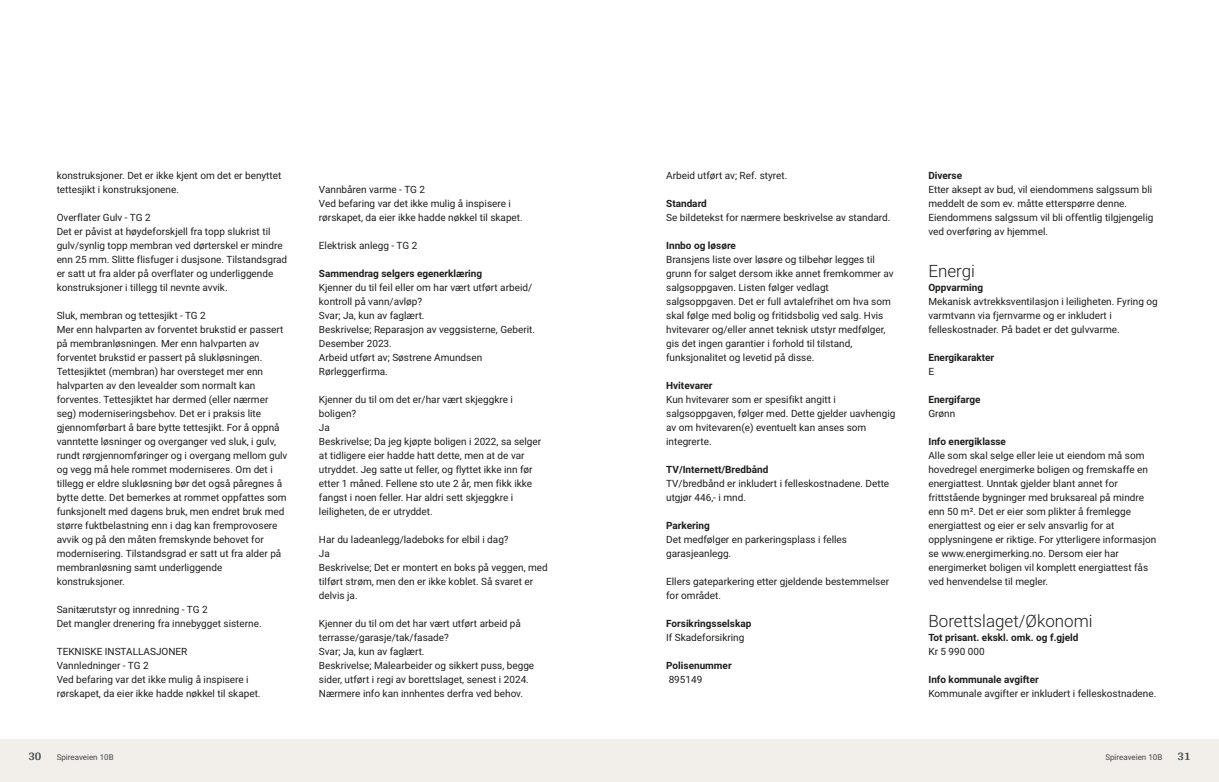
<style>
.page{position:relative;width:1219px;height:782px;background:#fff}
.page>*{position:absolute;margin:0;border:0;box-sizing:border-box;transform-origin:0 0}
.t1{font:300 17px "Roboto Vitec";color:#1d1d1b}
.t2{font:700 12px "Arya";color:#414749}
.t3{font:10px/14px "Roboto Vitec";color:#1d1d1b}
.t4{font:700 10px "Roboto Vitec";color:#1d1d1b}
.t5{font:8px "Roboto Vitec";color:#414749}
</style>
<div class="page">
<div style="left:0;top:739px;width:612px;height:42px;background:#f2eeea"></div>
<div style="left:607px;top:739px;width:612px;height:42px;background:#f2eeea"></div>
<p class="t3" style="left:57px;top:167px;width:226px">konstruksjoner. Det er ikke kjent om det er benyttet tettesjikt i konstruksjonene.</p>
<p class="t3" style="left:57px;top:209px;width:232px">Overflater Gulv ‑ TG 2<br>Det er påvist at høydeforskjell fra topp slukrist til gulv/ synlig topp membran ved dørterskel er mindre enn 25 mm. Slitte flisfuger i dusjsone. Tilstandsgrad er satt ut fra alder på overflater og underliggende konstruksjoner i tillegg til nevnte avvik.</p>
<p class="t3" style="left:57px;top:307px;width:232px">Sluk, membran og tettesjikt ‑ TG 2<br>Mer enn halvparten av forventet brukstid er passert på membranløsningen. Mer enn halvparten av forventet brukstid er passert på slukløsningen.<br>Tettesjiktet (membran) har oversteget mer enn halvparten av den levealder som normalt kan forventes. Tettesjiktet har dermed (eller nærmer seg) moderniseringsbehov. Det er i praksis lite gjennomførbart å bare bytte tettesjikt. For å oppnå vanntette løsninger og overganger ved sluk, i gulv, rundt rørgjennomføringer og i overgang mellom gulv og vegg må hele rommet moderniseres. Om det i tillegg er eldre slukløsning bør det også påregnes å bytte dette. Det bemerkes at rommet oppfattes som funksjonelt med dagens bruk, men endret bruk med større fuktbelastning enn i dag kan fremprovosere avvik og på den måten fremskynde behovet for modernisering. Tilstandsgrad er satt ut fra alder på membranløsning samt underliggende konstruksjoner.</p>
<p class="t3" style="left:57px;top:601px;width:206px">Sanitærutstyr og innredning ‑ TG 2<br>Det mangler drenering fra innebygget sisterne.</p>
<p class="t3" style="left:57px;top:643px;width:205px">TEKNISKE INSTALLASJONER<br>Vannledninger ‑ TG 2<br>Ved befaring var det ikke mulig å inspisere i rørskapet, da eier ikke hadde nøkkel til skapet.</p>
<p class="t2" style="left:28px;top:749px;width:15px">30</p>
<p class="t5" style="left:57px;top:751px;width:58px">Spireaveien 10B</p>
<p class="t3" style="left:319px;top:181px;width:205px">Vannbåren varme ‑ TG 2<br>Ved befaring var det ikke mulig å inspisere i rørskapet, da eier ikke hadde nøkkel til skapet.</p>
<p class="t3" style="left:319px;top:237px;width:100px">Elektrisk anlegg ‑ TG 2</p>
<p class="t4" style="left:319px;top:266px;width:165px">Sammendrag selgers egenerklæring</p>
<p class="t3" style="left:319px;top:279px;width:218px">Kjenner du til feil eller om har vært utført arbeid/ kontroll på vann/ avløp?<br>Svar; Ja, kun av faglært.<br>Beskrivelse; Reparasjon av veggsisterne, Geberit.<br>Desember 2023.<br>Arbeid utført av; Søstrene Amundsen<br>Rørleggerfirma.</p>
<p class="t3" style="left:319px;top:391px;width:224px">Kjenner du til om det er/ har vært skjeggkre i boligen?<br>Ja<br>Beskrivelse; Da jeg kjøpte boligen i 2022, sa selger at tidligere eier hadde hatt dette, men at de var utryddet. Jeg satte ut feller, og flyttet ikke inn før etter 1 måned. Fellene sto ute 2 år, men fikk ikke fangst i noen feller. Har aldri sett skjeggkre i leiligheten, de er utryddet.</p>
<p class="t3" style="left:319px;top:531px;width:230px">Har du ladeanlegg/ ladeboks for elbil i dag?<br>Ja<br>Beskrivelse; Det er montert en boks på veggen, med tilført strøm, men den er ikke koblet. Så svaret er delvis ja.</p>
<p class="t3" style="left:319px;top:615px;width:217px">Kjenner du til om det har vært utført arbeid på terrasse/ garasje/ tak/ fasade?<br>Svar; Ja, kun av faglært.<br>Beskrivelse; Malearbeider og sikkert puss, begge sider, utført i regi av borettslaget, senest i 2024.<br>Nærmere info kan innhentes derfra ved behov.</p>
<p class="t3" style="left:666px;top:167px;width:123px">Arbeid utført av; Ref. styret.</p>
<p class="t4" style="left:666px;top:196px;width:42px">Standard</p>
<p class="t3" style="left:666px;top:209px;width:226px">Se bildetekst for nærmere beskrivelse av standard.</p>
<p class="t4" style="left:666px;top:238px;width:71px">Innbo og løsøre</p>
<p class="t3" style="left:666px;top:251px;width:229px">Bransjens liste over løsøre og tilbehør legges til grunn for salget dersom ikke annet fremkommer av salgsoppgaven. Listen følger vedlagt salgsoppgaven. Det er full avtalefrihet om hva som skal følge med bolig og fritidsbolig ved salg. Hvis hvitevarer og/ eller annet teknisk utstyr medfølger, gis det ingen garantier i forhold til tilstand, funksjonalitet og levetid på disse.</p>
<p class="t4" style="left:666px;top:378px;width:48px">Hvitevarer</p>
<p class="t3" style="left:666px;top:391px;width:231px">Kun hvitevarer som er spesifikt angitt i salgsoppgaven, følger med. Dette gjelder uavhengig av om hvitevaren(e) eventuelt kan anses som integrerte.</p>
<p class="t4" style="left:666px;top:462px;width:104px">TV/ Internett/ Bredbånd</p>
<p class="t3" style="left:666px;top:475px;width:225px">TV/ bredbånd er inkludert i felleskostnadene. Dette utgjør 446,‑ i mnd.</p>
<p class="t4" style="left:666px;top:518px;width:45px">Parkering</p>
<p class="t3" style="left:666px;top:531px;width:182px">Det medfølger en parkeringsplass i felles garasjeanlegg.</p>
<p class="t3" style="left:666px;top:573px;width:224px">Ellers gateparkering etter gjeldende bestemmelser for området.</p>
<p class="t4" style="left:666px;top:616px;width:87px">Forsikringsselskap</p>
<p class="t3" style="left:666px;top:629px;width:80px">If Skadeforsikring</p>
<p class="t4" style="left:666px;top:658px;width:67px">Polisenummer</p>
<p class="t3" style="left:669px;top:671px;width:35px">895149</p>
<p class="t4" style="left:928px;top:168px;width:35px">Diverse</p>
<p class="t3" style="left:928px;top:181px;width:226px">Etter aksept av bud, vil eiendommens salgssum bli meddelt de som ev. måtte etterspørre denne.<br>Eiendommens salgssum vil bli offentlig tilgjengelig ved overføring av hjemmel.</p>
<h1 class="t1" style="left:928px;top:258px;width:48px">Energi</h1>
<p class="t4" style="left:928px;top:280px;width:56px">Oppvarming</p>
<p class="t3" style="left:928px;top:293px;width:231px">Mekanisk avtrekksventilasjon i leiligheten. Fyring og varmtvann via fjernvarme og er inkludert i felleskostnader. På badet er det gulvvarme.</p>
<p class="t4" style="left:928px;top:350px;width:67px">Energikarakter</p>
<p class="t3" style="left:928px;top:363px;width:7px">E</p>
<p class="t4" style="left:928px;top:392px;width:54px">Energifarge</p>
<p class="t3" style="left:928px;top:405px;width:28px">Grønn</p>
<p class="t4" style="left:928px;top:434px;width:79px">Info energiklasse</p>
<p class="t3" style="left:928px;top:447px;width:229px">Alle som skal selge eller leie ut eiendom må som hovedregel energimerke boligen og fremskaffe en energiattest. Unntak gjelder blant annet for frittstående bygninger med bruksareal på mindre enn 50 m². Det er eier som plikter å fremlegge energiattest og eier er selv ansvarlig for at opplysningene er riktige. For ytterligere informasjon se www.energimerking.no. Dersom eier har energimerket boligen vil komplett energiattest fås ved henvendelse til megler.</p>
<h1 class="t1" style="left:928px;top:608px;width:166px">Borettslaget/ Økonomi</h1>
<p class="t4" style="left:928px;top:630px;width:152px">Tot prisant. ekskl. omk. og f.gjeld</p>
<p class="t3" style="left:928px;top:643px;width:58px">Kr 5 990 000</p>
<p class="t4" style="left:928px;top:672px;width:112px">Info kommunale avgifter</p>
<p class="t3" style="left:928px;top:685px;width:229px">Kommunale avgifter er inkludert i felleskostnadene.</p>
<p class="t5" style="left:1105px;top:751px;width:58px">Spireaveien 10B</p>
<p class="t2" style="left:1177px;top:749px;width:15px">31</p>
</div>
